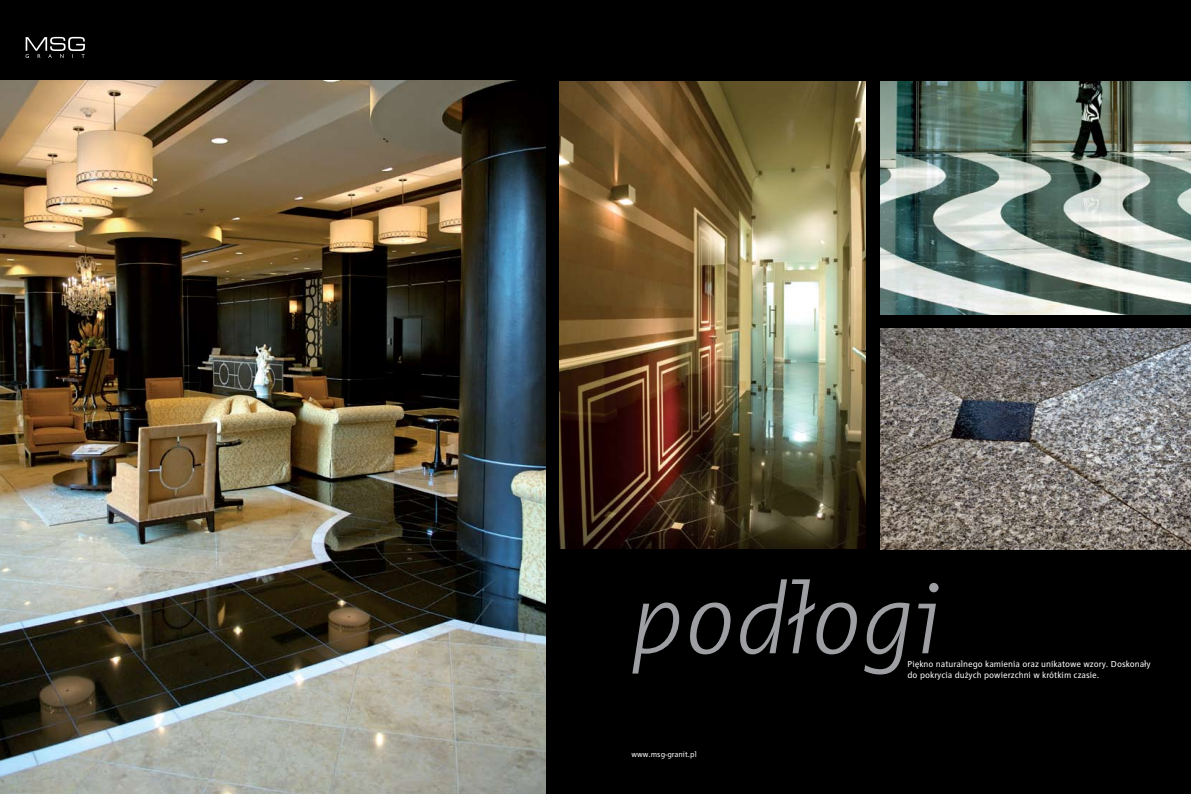
<style>
.page{position:relative;width:1191px;height:794px;background:#000}
.page>*{position:absolute;margin:0;border:0;box-sizing:border-box;transform-origin:0 0}
.t1{font:italic 300 104.1px "RWE Corp HCEOP";color:#9d9fa2}
.t2{font:9px/10.8px "RWE Corp CEOP";color:#fff}
.t3{font:8px "RWE Corp CEOP";color:#fff}
</style>
<div class="page">
<img style="left:0;top:80px;width:545px;height:714px">
<img style="left:880px;top:82px;width:311px;height:232px">
<img style="left:880px;top:328px;width:311px;height:222px">
<img style="left:559px;top:82px;width:306px;height:467px">
<svg style="left:26px;top:37px;width:59px;height:21px"></svg>
<h1 class="t1" style="left:631px;top:561px;width:313px">podłogi</h1>
<p class="t2" style="left:907px;top:658px;width:245px">Piękno naturalnego kamienia oraz unikatowe wzory. Doskonały do pokrycia dużych powierzchni w krótkim czasie.</p>
<p class="t3" style="left:631px;top:750px;width:67px">www.msg-granit.pl</p>
</div>
